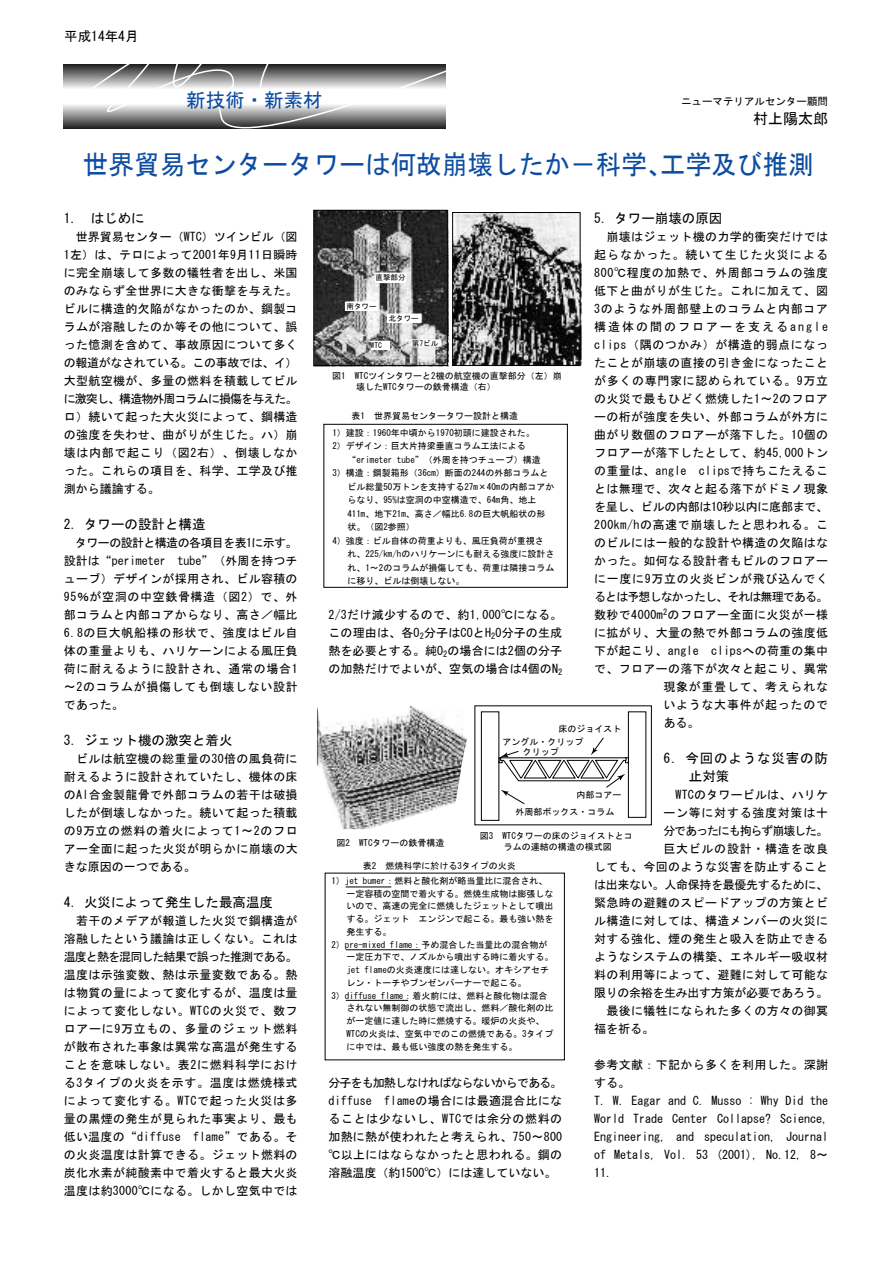
<style>
.page{position:relative;width:893px;height:1263px;background:#fff}
.page>*{position:absolute;margin:0;border:0;box-sizing:border-box;transform-origin:0 0}
.t1{font:27px "MS Gothic";color:#0d4da1;scale:.95 1}
.t2{font:19.5px "MS Gothic";color:#0d4da1}
.t3{font:15px "MS Gothic";color:#000}
.t4{font:13.5px "MS Gothic";color:#000}
.t5{font:13.5px/18px "MS Gothic";letter-spacing:.065em;color:#000}
.t6{font:12px/18px "MS Gothic";letter-spacing:.025em;color:#000;text-align:justify}
.t7{font:12px/18px "MS Gothic";color:#000}
.t8{font:12px "MS Gothic";letter-spacing:.055em;color:#000}
.t9{font:12px "MS Gothic";letter-spacing:.06em;color:#000}
.t10{font:12px "MS Gothic";letter-spacing:.05em;color:#000}
.t11{font:12px "MS Gothic";letter-spacing:-.025em;color:#000}
.t12{font:12px "MS Gothic";letter-spacing:.045em;color:#000}
.t13{font:12px "MS Gothic";letter-spacing:-.075em;color:#000}
.t14{font:12px "MS Gothic";letter-spacing:-.03em;color:#000}
.t15{font:12px "MS Gothic";letter-spacing:.165em;color:#000}
.t16{font:12px "MS Gothic";letter-spacing:.09em;color:#000}
.t17{font:12px "MS Gothic";letter-spacing:-.09em;color:#000}
.t18{font:10.5px "MS Gothic";color:#000}
.t19{font:9px/10.5px "MS Gothic";color:#000;text-align:center}
.t20{font:7.5px "MS Gothic";color:#000}
</style>
<div class="page">
<img style="left:317px;top:706px;width:150px;height:123px">
<svg style="left:63px;top:64px;width:17px;height:64px"></svg>
<svg style="left:80px;top:64px;width:366px;height:65px"></svg>
<svg style="left:247px;top:64px;width:27px;height:37px"></svg>
<svg style="left:150px;top:64px;width:63px;height:65px"></svg>
<div style="left:323px;top:424px;width:245px;height:164px;border:1px solid #000"></div>
<div style="left:481px;top:712px;width:18px;height:108px;border:1px solid #000"></div>
<svg style="left:499px;top:737px;width:130px;height:67px"></svg>
<img style="left:315px;top:212px;width:131px;height:152px">
<img style="left:454px;top:212px;width:127px;height:154px">
<div style="left:375px;top:274px;width:31px;height:8px;background:#fff"></div>
<div style="left:371px;top:341px;width:18px;height:9px;background:#fff"></div>
<div style="left:388px;top:314px;width:33px;height:9px;background:#fff"></div>
<div style="left:346px;top:302px;width:32px;height:9px;background:#fff"></div>
<div style="left:452px;top:212px;width:128px;height:154px;border:1px solid #000"></div>
<div style="left:313px;top:210px;width:135px;height:156px;border:1px solid #000"></div>
<hr style="left:346px;top:887px;width:45px;height:1px;background:#000">
<hr style="left:346px;top:949px;width:74px;height:1px;background:#000">
<hr style="left:346px;top:1000px;width:62px;height:1px;background:#000">
<p class="t4" style="left:64px;top:29px;width:76px">平成14年4月</p>
<h2 class="t2" style="left:186px;top:90px;width:138px">新技術・新素材</h2>
<p class="t18" style="left:681px;top:96px;width:148px">ニューマテリアルセンター顧問</p>
<p class="t3" style="left:753px;top:111px;width:76px">村上陽太郎</p>
<h1 class="t1" style="left:83px;top:151px;width:771px">世界貿易センタータワーは何故崩壊したか－科学、工学及び推測</h1>
<p class="t4" style="left:64px;top:211px;width:82px">1. はじめに</p>
<p class="t6" style="left:64px;top:228px;width:235px;text-indent:12px">世界貿易センター（WTC）ツインビル（図1左）は、テロによって2001年9月11日瞬時に完全崩壊して多数の犠牲者を出し、米国のみならず全世界に大きな衝撃を与えた。ビルに構造的欠陥がなかったのか、鋼製コラムが溶融したのか等その他について、誤った憶測を含めて、事故原因について多くの報道がなされている。この事故では、イ）大型航空機が、多量の燃料を積載してビルに激突し、構造物外周コラムに損傷を与えた。ロ）続いて起った大火災によって、鋼構造の強度を失わせ、曲がりが生じた。ハ）崩壊は内部で起こり（図2右）、倒壊しなかった。これらの項目を、科学、工学及び推測から議論する。</p>
<p class="t4" style="left:64px;top:517px;width:143px">2．タワーの設計と構造</p>
<p class="t6" style="left:64px;top:534px;width:235px;text-indent:11px">タワーの設計と構造の各項目を表1に示す。設計は“perimeter tube”（外周を持つチューブ）デザインが採用され、ビル容積の95％が空洞の中空鉄骨構造（図2）で、外部コラムと内部コアからなり、高さ／幅比6.8の巨大帆船様の形状で、強度はビル自体の重量よりも、ハリケーンによる風圧負荷に耐えるように設計され、通常の場合1～2のコラムが損傷しても倒壊しない設計であった。</p>
<p class="t4" style="left:64px;top:733px;width:170px">3．ジェット機の激突と着火</p>
<p class="t6" style="left:64px;top:750px;width:235px;text-indent:12px">ビルは航空機の総重量の30倍の風負荷に耐えるように設計されていたし、機体の床のAl合金製龍骨で外部コラムの若干は破損したが倒壊しなかった。続いて起った積載の9万立の燃料の着火によって1～2のフロアー全面に起った火災が明らかに崩壊の大きな原因の一つである。</p>
<p class="t4" style="left:64px;top:895px;width:211px">4．火災によって発生した最高温度</p>
<p class="t6" style="left:64px;top:912px;width:235px;text-indent:12px">若干のメデアが報道した火災で鋼構造が溶融したという議論は正しくない。これは温度と熱を混同した結果で誤った推測である。温度は示強変数、熱は示量変数である。熱は物質の量によって変化するが、温度は量によって変化しない。WTCの火災で、数フロアーに9万立もの、多量のジェット燃料が散布された事象は異常な高温が発生することを意味しない。表2に燃料科学における3タイプの火炎を示す。温度は燃焼様式によって変化する。WTCで起った火災は多量の黒煙の発生が見られた事実より、最も低い温度の“diffuse flame”である。その火炎温度は計算できる。ジェット燃料の炭化水素が純酸素中で着火すると最大火炎温度は約3000℃になる。しかし空気中では</p>
<p class="t4" style="left:594px;top:212px;width:130px">5．タワー崩壊の原因</p>
<p class="t6" style="left:606px;top:228px;width:223px">崩壊はジェット機の力学的衝突だけでは</p>
<p class="t16" style="left:594px;top:249px;width:235px">起らなかった。続いて生じた火災による</p>
<p class="t10" style="left:594px;top:267px;width:235px">800℃程度の加熱で、外周部コラムの強度</p>
<p class="t6" style="left:594px;top:282px;width:235px">低下と曲がりが生じた。これに加えて、図</p>
<p class="t8" style="left:594px;top:303px;width:235px">3のような外周部壁上のコラムと内部コア</p>
<p class="t15" style="left:594px;top:321px;width:235px">構造体の間のフロアーを支えるangle</p>
<p class="t10" style="left:594px;top:339px;width:235px">clips（隅のつかみ）が構造的弱点になっ</p>
<p class="t6" style="left:594px;top:354px;width:235px">たことが崩壊の直接の引き金になったこと</p>
<p class="t8" style="left:594px;top:375px;width:235px">が多くの専門家に認められている。9万立</p>
<p class="t6" style="left:594px;top:390px;width:235px">の火災で最もひどく燃焼した1～2のフロア</p>
<p class="t6" style="left:594px;top:408px;width:235px">ーの桁が強度を失い、外部コラムが外方に</p>
<p class="t6" style="left:594px;top:426px;width:235px">曲がり数個のフロアーが落下した。10個の</p>
<p class="t6" style="left:594px;top:444px;width:235px">フロアーが落下したとして、約45,000トン</p>
<p class="t6" style="left:594px;top:462px;width:235px">の重量は、angle clipsで持ちこたえるこ</p>
<p class="t6" style="left:594px;top:480px;width:235px">とは無理で、次々と起る落下がドミノ現象</p>
<p class="t11" style="left:594px;top:501px;width:235px">を呈し、ビルの内部は10秒以内に底部まで、</p>
<p class="t12" style="left:594px;top:519px;width:235px">200km/hの高速で崩壊したと思われる。こ</p>
<p class="t6" style="left:594px;top:534px;width:235px">のビルには一般的な設計や構造の欠陥はな</p>
<p class="t6" style="left:594px;top:552px;width:235px">かった。如何なる設計者もビルのフロアー</p>
<p class="t8" style="left:594px;top:573px;width:235px">に一度に9万立の火炎ビンが飛び込んでく</p>
<p class="t13" style="left:594px;top:591px;width:235px">るとは予想しなかったし、それは無理である。</p>
<p class="t6" style="left:594px;top:606px;width:235px">数秒で4000m<sup>2</sup>のフロアー全面に火災が一様</p>
<p class="t6" style="left:594px;top:624px;width:235px">に拡がり、大量の熱で外部コラムの強度低</p>
<p class="t6" style="left:594px;top:642px;width:235px">下が起こり、angle clipsへの荷重の集中</p>
<p class="t6" style="left:594px;top:660px;width:235px">で、フロアーの落下が次々と起こり、異常</p>
<p class="t9" style="left:663px;top:681px;width:166px">現象が重畳して、考えられな</p>
<p class="t9" style="left:663px;top:699px;width:166px">いような大事件が起ったので</p>
<p class="t6" style="left:663px;top:714px;width:37px">ある。</p>
<p class="t5" style="left:689px;top:749px;width:141px;text-indent:-26px">6．今回のような災害の防止対策</p>
<p class="t6" style="left:676px;top:786px;width:154px">WTCのタワービルは、ハリケ</p>
<p class="t9" style="left:663px;top:807px;width:166px">ーン等に対する強度対策は十</p>
<p class="t17" style="left:663px;top:825px;width:166px">分であったにも拘らず崩壊した。</p>
<p class="t9" style="left:663px;top:843px;width:166px">巨大ビルの設計・構造を改良</p>
<p class="t6" style="left:594px;top:858px;width:235px">しても、今回のような災害を防止すること</p>
<p class="t14" style="left:594px;top:879px;width:235px">は出来ない。人命保持を最優先するために、</p>
<p class="t6" style="left:594px;top:894px;width:235px">緊急時の避難のスピードアップの方策とビ</p>
<p class="t6" style="left:594px;top:912px;width:235px">ル構造に対しては、構造メンバーの火災に</p>
<p class="t6" style="left:594px;top:930px;width:235px">対する強化、煙の発生と吸入を防止できる</p>
<p class="t6" style="left:594px;top:948px;width:235px">ようなシステムの構築、エネルギー吸収材</p>
<p class="t6" style="left:594px;top:966px;width:235px">料の利用等によって、避難に対して可能な</p>
<p class="t11" style="left:594px;top:987px;width:235px">限りの余裕を生み出す方策が必要であろう。</p>
<p class="t6" style="left:606px;top:1002px;width:223px">最後に犠牲になられた多くの方々の御冥</p>
<p class="t6" style="left:594px;top:1020px;width:61px">福を祈る。</p>
<p class="t7" style="left:594px;top:1056px;width:235px">参考文献：下記から多くを利用した。深謝する。<br>T. W. Eagar and C. Musso : Why Did the<br>World Trade Center Collapse? Science,<br>Engineering, and speculation, Journal of Metals, Vol. 53 (2001), No.12, 8～<br>11.</p>
<p class="t20" style="left:376px;top:274px;width:31px">直撃部分</p>
<p class="t20" style="left:389px;top:315px;width:31px">北タワー</p>
<p class="t20" style="left:371px;top:342px;width:13px">WTC</p>
<p class="t20" style="left:412px;top:339px;width:28px">第7ビル</p>
<p class="t20" style="left:347px;top:303px;width:31px">南タワー</p>
<p class="t19" style="left:356px;top:371px;width:207px;text-align:left;text-indent:-24px">図1 WTCツインタワーと2機の航空機の直撃部分（左）崩壊したWTCタワーの鉄骨構造（右）</p>
<p class="t19" style="left:332px;top:427px;width:204px">1）建設：1960年中頃から1970初頭に建設された。</p>
<p class="t19" style="left:332px;top:441px;width:195px">2）デザイン：巨大片持梁垂直コラム工法による</p>
<p class="t19" style="left:347px;top:454px;width:195px">“erimeter tube”（外周を持つチューブ）構造</p>
<p class="t19" style="left:332px;top:468px;width:217px">3）構造：鋼製箱形（36cm）断面の244の外部コラムと</p>
<p class="t19" style="left:347px;top:481px;width:208px">ビル総量50万トンを支持する27m×40mの内部コアか</p>
<p class="t19" style="left:347px;top:495px;width:190px">らなり、95%は空洞の中空構造で、64m角、地上</p>
<p class="t19" style="left:347px;top:508px;width:199px">411m、地下21m、高さ／幅比6.8の巨大帆船状の形</p>
<p class="t19" style="left:347px;top:522px;width:69px">状。（図2参照）</p>
<p class="t19" style="left:332px;top:535px;width:213px">4）強度：ビル自体の荷重よりも、風圧負荷が重視さ</p>
<p class="t19" style="left:347px;top:549px;width:208px">れ、225/km/hのハリケーンにも耐える強度に設計さ</p>
<p class="t19" style="left:347px;top:562px;width:208px">れ、1～2のコラムが損傷しても、荷重は隣接コラム</p>
<p class="t19" style="left:347px;top:576px;width:118px">に移り、ビルは倒壊しない。</p>
<p class="t19" style="left:352px;top:410px;width:168px">表1 世界貿易センタータワー設計と構造</p>
<p class="t6" style="left:328px;top:606px;width:235px">2/3だけ減少するので、約1,000℃になる。この理由は、各O<sub>2</sub>分子はCOとH<sub>2</sub>O分子の生成熱を必要とする。純O<sub>2</sub>の場合には2個の分子の加熱だけでよいが、空気の場合は4個のN<sub>2</sub></p>
<p class="t19" style="left:558px;top:724px;width:64px">床のジョイスト</p>
<p class="t19" style="left:502px;top:737px;width:82px;line-height:9.4px">アングル・クリップクリップ</p>
<p class="t19" style="left:515px;top:786px;width:108px;line-height:17.5px;text-align:left;text-indent:61px">内部コアー外周部ボックス・コラム</p>
<p class="t19" style="left:336px;top:837px;width:109px">図2 WTCタワーの鉄骨構造</p>
<p class="t19" style="left:480px;top:830px;width:154px">図3 WTCタワーの床のジョイストとコラムの連結の構造の模式図</p>
<p class="t19" style="left:363px;top:860px;width:154px">表2 燃焼科学に於ける3タイプの火炎</p>
<p class="t19" style="left:331px;top:875px;width:217px">1）jet bumer：燃料と酸化剤が略当量比に混合され、</p>
<p class="t19" style="left:346px;top:888px;width:208px">一定容積の空間で着火する。燃焼生成物は膨張しな</p>
<p class="t19" style="left:346px;top:901px;width:208px">いので、高速の完全に燃焼したジェットとして噴出</p>
<p class="t19" style="left:346px;top:914px;width:208px">する。ジェット エンジンで起こる。最も強い熱を</p>
<p class="t19" style="left:346px;top:926px;width:46px">発生する。</p>
<p class="t19" style="left:331px;top:939px;width:217px">2）pre-mixed flame：予め混合した当量比の混合物が</p>
<p class="t19" style="left:346px;top:952px;width:208px">一定圧力下で、ノズルから噴出する時に着火する。</p>
<p class="t19" style="left:346px;top:965px;width:204px">jet flameの火炎速度には達しない。オキシアセチ</p>
<p class="t19" style="left:346px;top:977px;width:181px">レン・トーチやブンゼンバーナーで起こる。</p>
<p class="t19" style="left:331px;top:990px;width:217px">3）diffuse flame：着火前には、燃料と酸化物は混合</p>
<p class="t19" style="left:346px;top:1003px;width:208px">されない無制御の状態で流出し、燃料／酸化剤の比</p>
<p class="t19" style="left:346px;top:1016px;width:199px">が一定値に達した時に燃焼する。暖炉の火炎や、</p>
<p class="t19" style="left:346px;top:1028px;width:208px">WTCの火炎は、空気中でのこの燃焼である。3タイプ</p>
<p class="t19" style="left:346px;top:1041px;width:172px">に中では、最も低い強度の熱を発生する。</p>
<p class="t6" style="left:328px;top:1074px;width:235px">分子をも加熱しなければならないからである。diffuse flameの場合には最適混合比になることは少ないし、WTCでは余分の燃料の加熱に熱が使われたと考えられ、750～800 ℃以上にはならなかったと思われる。鋼の溶融温度（約1500℃）には達していない。</p>
</div>
